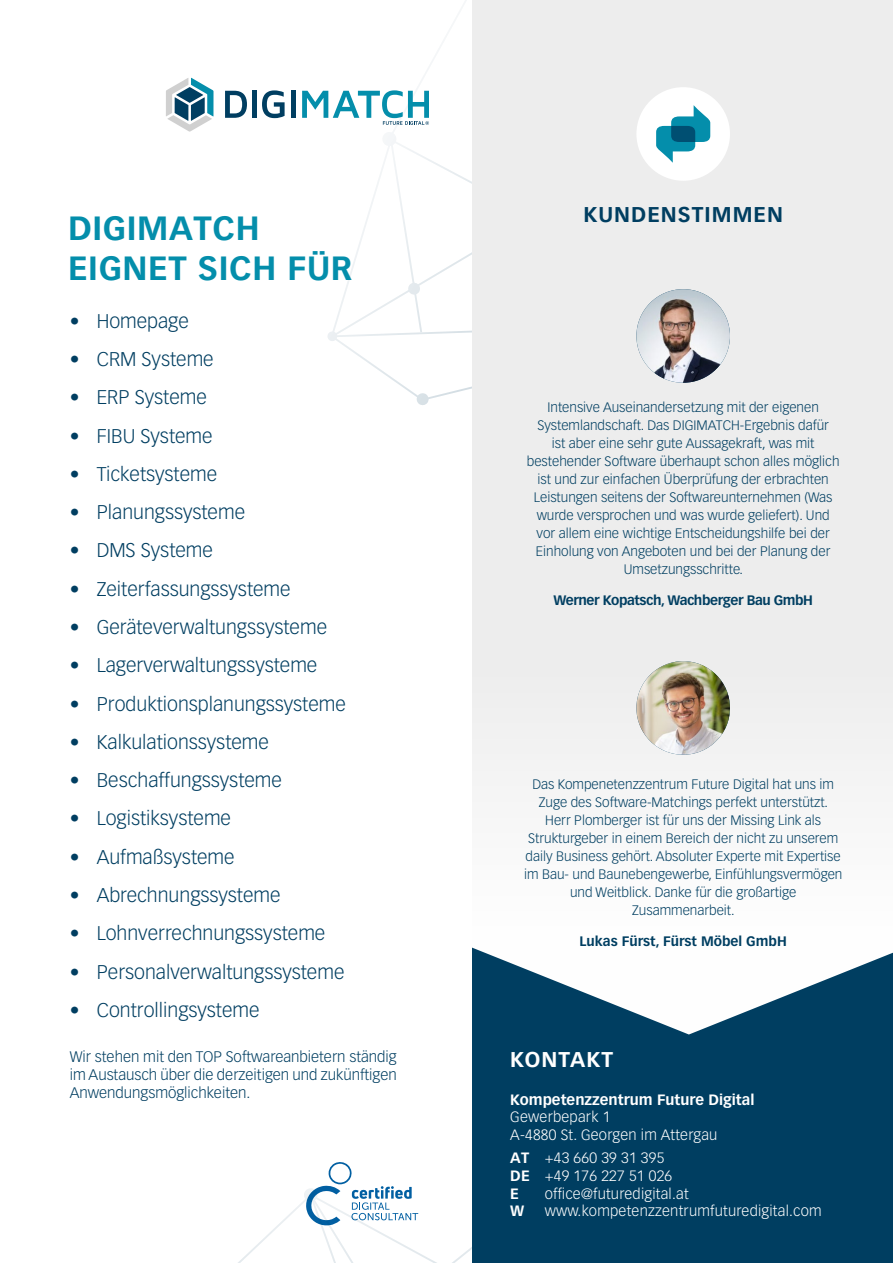
<style>
.page{position:relative;width:893px;height:1263px;background:#fff}
.page>*{position:absolute;margin:0;border:0;box-sizing:border-box;transform-origin:0 0}
.t1{font:700 33px/39.6px "Vectora LT Pro";letter-spacing:.02em;color:#048eab}
.t2{font:700 21px "Vectora LT Pro";letter-spacing:.05em;color:#003e61}
.t3{font:700 21px "Vectora LT Pro";letter-spacing:.05em;color:#fff}
.t4{font:300 19.5px "Vectora LT Pro";color:#003e61}
.t5{font:300 15px/18px "Vectora LT Pro";color:#003e61;text-align:justify}
.t6{font:300 14.7px/17.7px "Vectora LT Pro";letter-spacing:.015em;color:#fff}
.t7{font:700 14.7px "Vectora LT Pro";color:#fff}
.t8{font:300 13.5px/18px "Vectora LT Pro";color:#003e61;text-align:center}
.t9{font:700 13.5px "Vectora LT Pro";letter-spacing:-.03em;color:#003e61}
.t10{font:700 13.5px "Vectora LT Pro";color:#003e61}
.s1{font-weight:700}
</style>
<div class="page">
<svg style="left:238px;top:1162px;width:234px;height:101px"></svg>
<div style="left:472px;top:0;width:421px;height:1263px;background:#ededed"></div>
<svg style="left:472px;top:947px;width:421px;height:316px;background:#245977"></svg>
<img style="left:636px;top:661px;width:94px;height:94px;border-radius:47px">
<svg style="left:166px;top:78px;width:47px;height:54px"></svg>
<svg style="left:225px;top:91px;width:22px;height:27px"></svg>
<hr style="left:252px;top:91px;width:4px;height:27px;background:#003e61">
<svg style="left:262px;top:90px;width:23px;height:28px"></svg>
<div style="left:291px;top:91px;width:5px;height:27px;background:#003e61"></div>
<svg style="left:302px;top:48px;width:428px;height:357px"></svg>
<h1 class="t1" style="left:68px;top:209px;width:286px">DIGIMATCH<br>EIGNET SICH FÜR</h1>
<h3 class="t4" style="left:70px;top:309px;width:121px">• Homepage</h3>
<h3 class="t4" style="left:70px;top:347px;width:146px">• CRM Systeme</h3>
<h3 class="t4" style="left:70px;top:385px;width:139px">• ERP Systeme</h3>
<h3 class="t4" style="left:70px;top:424px;width:144px">• FIBU Systeme</h3>
<h3 class="t4" style="left:70px;top:462px;width:149px">• Ticketsysteme</h3>
<h3 class="t4" style="left:70px;top:500px;width:177px">• Planungssysteme</h3>
<h3 class="t4" style="left:70px;top:539px;width:145px">• DMS Systeme</h3>
<h3 class="t4" style="left:70px;top:577px;width:222px">• Zeiterfassungssysteme</h3>
<h3 class="t4" style="left:70px;top:615px;width:259px">• Geräteverwaltungssysteme</h3>
<h3 class="t4" style="left:70px;top:653px;width:249px">• Lagerverwaltungssysteme</h3>
<h3 class="t4" style="left:70px;top:692px;width:278px">• Produktionsplanungssysteme</h3>
<h3 class="t4" style="left:70px;top:730px;width:201px">• Kalkulationssysteme</h3>
<h3 class="t4" style="left:70px;top:768px;width:214px">• Beschaffungssysteme</h3>
<h3 class="t4" style="left:70px;top:807px;width:163px">• Logistiksysteme</h3>
<h3 class="t4" style="left:70px;top:845px;width:166px">• Aufmaßsysteme</h3>
<h3 class="t4" style="left:70px;top:883px;width:212px">• Abrechnungssysteme</h3>
<h3 class="t4" style="left:70px;top:921px;width:257px">• Lohnverrechnungssysteme</h3>
<h3 class="t4" style="left:70px;top:960px;width:276px">• Personalverwaltungssysteme</h3>
<h3 class="t4" style="left:70px;top:998px;width:191px">• Controllingsysteme</h3>
<p class="t5" style="left:70px;top:1047px;width:328px">Wir stehen mit den TOP Softwareanbietern ständig im Austausch über die derzeitigen und zukünftigen Anwendungsmöglichkeiten.</p>
<h2 class="t2" style="left:583px;top:202px;width:201px">KUNDENSTIMMEN</h2>
<p class="t8" style="left:527px;top:398px;width:314px">Intensive Auseinandersetzung mit der eigenen Systemlandschaft. Das DIGIMATCH-Ergebnis dafür<br>ist aber eine sehr gute Aussagekraft, was mit bestehender Software überhaupt schon alles möglich ist und zur einfachen Überprüfung der erbrachten Leistungen seitens der Softwareunternehmen (Was wurde versprochen und was wurde geliefert). Und vor allem eine wichtige Entscheidungshilfe bei der Einholung von Angeboten und bei der Planung der Umsetzungsschritte.</p>
<p class="t9" style="left:553px;top:592px;width:261px">Werner Kopatsch, Wachberger Bau GmbH</p>
<p class="t8" style="left:524px;top:776px;width:320px">Das Kompenetenzzentrum Future Digital hat uns im Zuge des Software-Matchings perfekt unterstützt.<br>Herr Plomberger ist für uns der Missing Link als Strukturgeber in einem Bereich der nicht zu unserem daily Business gehört. Absoluter Experte mit Expertise im Bau- und Baunebengewerbe, Einfühlungsvermögen und Weitblick. Danke für die großartige Zusammenarbeit.</p>
<p class="t10" style="left:580px;top:933px;width:209px">Lukas Fürst, Fürst Möbel GmbH</p>
<h2 class="t3" style="left:510px;top:1047px;width:104px">KONTAKT</h2>
<p class="t7" style="left:510px;top:1090px;width:246px">Kompetenzzentrum Future Digital</p>
<p class="t6" style="left:510px;top:1108px;width:209px">Gewerbepark 1<br>A-4880 St. Georgen im Attergau</p>
<p class="t6" style="left:510px;top:1149px;width:163px"><span class="s1">AT</span> +43 660 39 31 395<br><span class="s1">DE</span> +49 176 227 51 026<br><span class="s1">E</span></p>
<p class="t6" style="left:545px;top:1184px;width:145px">office@futuredigital.at</p>
<p class="t7" style="left:510px;top:1202px;width:16px">W</p>
<p class="t6" style="left:545px;top:1202px;width:278px">www.kompetenzzentrumfuturedigital.com</p>
</div>
